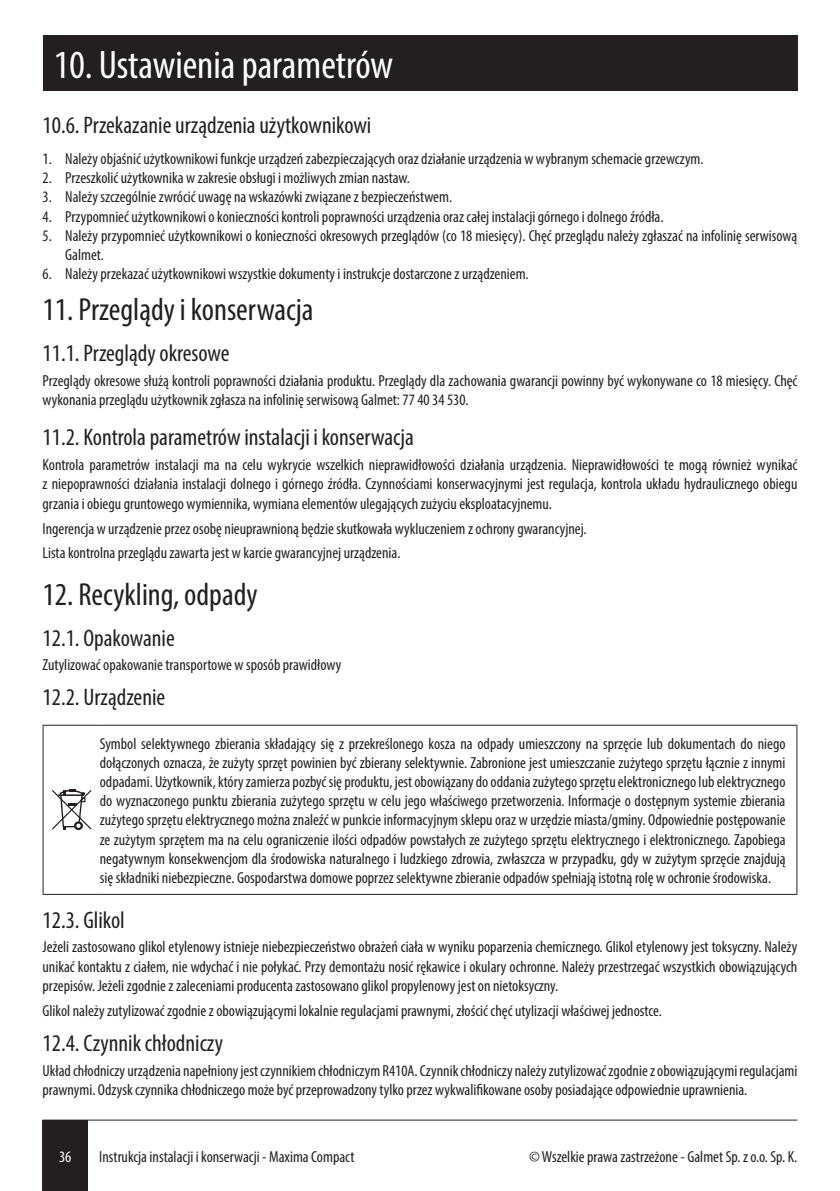
<style>
.page{position:relative;width:840px;height:1191px;background:#fff}
.page>*{position:absolute;margin:0;border:0;box-sizing:border-box;transform-origin:0 0}
.t1{font:condensed 40px "Myriad Pro";color:#fff}
.t2{font:condensed 32px "Myriad Pro";color:#231f20}
.t3{font:condensed 24px "Myriad Pro";color:#231f20}
.t4{font:condensed 16px/19.2px "Myriad Pro";color:#231f20}
.t5{font:condensed 16px "Myriad Pro";color:#fff}
</style>
<div class="page">
<hr style="left:43px;top:1119px;width:754px;height:1px;background:#231f20">
<div style="left:43px;top:1120px;width:45px;height:71px;background:#231f20"></div>
<hr style="left:43px;top:724px;width:57px;height:1px;background:#231f20">
<hr style="left:43px;top:725px;width:1px;height:169px;background:#231f20">
<hr style="left:100px;top:724px;width:697px;height:1px;background:#231f20">
<hr style="left:796px;top:725px;width:1px;height:169px;background:#231f20">
<hr style="left:43px;top:894px;width:57px;height:1px;background:#231f20">
<hr style="left:100px;top:894px;width:697px;height:1px;background:#231f20">
<svg style="left:52px;top:789px;width:40px;height:42px"></svg>
<div style="left:43px;top:35px;width:754px;height:56px;background:#231f20"></div>
<h1 class="t1" style="left:54px;top:41px;width:340px">10. Ustawienia parametrów</h1>
<h3 class="t3" style="left:43px;top:111px;width:330px">10.6. Przekazanie urządzenia użytkownikowi</h3>
<p class="t4" style="left:43px;top:149px;width:662px">1. Należy objaśnić użytkownikowi funkcje urządzeń zabezpieczających oraz działanie urządzenia w wybranym schemacie grzewczym.</p>
<p class="t4" style="left:43px;top:168px;width:369px">2. Przeszkolić użytkownika w zakresie obsługi i możliwych zmian nastaw.</p>
<p class="t4" style="left:43px;top:187px;width:411px">3. Należy szczególnie zwrócić uwagę na wskazówki związane z bezpieczeństwem.</p>
<p class="t4" style="left:43px;top:206px;width:622px">4. Przypomnieć użytkownikowi o konieczności kontroli poprawności urządzenia oraz całej instalacji górnego i dolnego źródła.</p>
<p class="t4" style="left:65px;top:226px;width:733px;text-indent:-23px">5. Należy przypomnieć użytkownikowi o konieczności okresowych przeglądów (co 18 miesięcy). Chęć przeglądu należy zgłaszać na infolinię serwisową<br>Galmet.</p>
<p class="t4" style="left:43px;top:264px;width:487px">6. Należy przekazać użytkownikowi wszystkie dokumenty i instrukcje dostarczone z urządzeniem.</p>
<h2 class="t2" style="left:43px;top:290px;width:272px">11. Przeglądy i konserwacja</h2>
<h3 class="t3" style="left:43px;top:338px;width:188px">11.1. Przeglądy okresowe</h3>
<p class="t4" style="left:43px;top:370px;width:756px">Przeglądy okresowe służą kontroli poprawności działania produktu. Przeglądy dla zachowania gwarancji powinny być wykonywane co 18 miesięcy. Chęć wykonania przeglądu użytkownik zgłasza na infolinię serwisową Galmet: 77 40 34 530.</p>
<h3 class="t3" style="left:43px;top:423px;width:372px">11.2. Kontrola parametrów instalacji i konserwacja</h3>
<p class="t4" style="left:43px;top:455px;width:756px;text-align:justify">Kontrola parametrów instalacji ma na celu wykrycie wszelkich nieprawidłowości działania urządzenia. Nieprawidłowości te mogą również wynikać z niepoprawności działania instalacji dolnego i górnego źródła. Czynnościami konserwacyjnymi jest regulacja, kontrola układu hydraulicznego obiegu grzania i obiegu gruntowego wymiennika, wymiana elementów ulegających zużyciu eksploatacyjnemu.</p>
<p class="t4" style="left:43px;top:515px;width:545px;line-height:24.8px">Ingerencja w urządzenie przez osobę nieuprawnioną będzie skutkowała wykluczeniem z ochrony gwarancyjnej.<br>Lista kontrolna przeglądu zawarta jest w karcie gwarancyjnej urządzenia.</p>
<h2 class="t2" style="left:43px;top:575px;width:216px">12. Recykling, odpady</h2>
<h3 class="t3" style="left:43px;top:623px;width:134px">12.1. Opakowanie</h3>
<p class="t4" style="left:43px;top:655px;width:300px">Zutylizować opakowanie transportowe w sposób prawidłowy</p>
<h3 class="t3" style="left:43px;top:683px;width:124px">12.2. Urządzenie</h3>
<p class="t4" style="left:100px;top:733px;width:687px;text-align:justify">Symbol selektywnego zbierania składający się z przekreślonego kosza na odpady umieszczony na sprzęcie lub dokumentach do niego dołączonych oznacza, że zużyty sprzęt powinien być zbierany selektywnie. Zabronione jest umieszczanie zużytego sprzętu łącznie z innymi odpadami. Użytkownik, który zamierza pozbyć się produktu, jest obowiązany do oddania zużytego sprzętu elektronicznego lub elektrycznego do wyznaczonego punktu zbierania zużytego sprzętu w celu jego właściwego przetworzenia. Informacje o dostępnym systemie zbierania zużytego sprzętu elektrycznego można znaleźć w punkcie informacyjnym sklepu oraz w urzędzie miasta/gminy. Odpowiednie postępowanie ze zużytym sprzętem ma na celu ograniczenie ilości odpadów powstałych ze zużytego sprzętu elektrycznego i elektronicznego. Zapobiega negatywnym konsekwencjom dla środowiska naturalnego i ludzkiego zdrowia, zwłaszcza w przypadku, gdy w zużytym sprzęcie znajdują się składniki niebezpieczne. Gospodarstwa domowe poprzez selektywne zbieranie odpadów spełniają istotną rolę w ochronie środowiska.</p>
<h3 class="t3" style="left:43px;top:905px;width:84px">12.3. Glikol</h3>
<p class="t4" style="left:43px;top:937px;width:756px;text-align:justify">Jeżeli zastosowano glikol etylenowy istnieje niebezpieczeństwo obrażeń ciała w wyniku poparzenia chemicznego. Glikol etylenowy jest toksyczny. Należy unikać kontaktu z ciałem, nie wdychać i nie połykać. Przy demontażu nosić rękawice i okulary ochronne. Należy przestrzegać wszystkich obowiązujących przepisów. Jeżeli zgodnie z zaleceniami producenta zastosowano glikol propylenowy jest on nietoksyczny.</p>
<p class="t4" style="left:43px;top:1000px;width:620px">Glikol należy zutylizować zgodnie z obowiązującymi lokalnie regulacjami prawnymi, złościć chęć utylizacji właściwej jednostce.</p>
<h3 class="t3" style="left:43px;top:1028px;width:182px">12.4. Czynnik chłodniczy</h3>
<p class="t4" style="left:43px;top:1060px;width:755px">Układ chłodniczy urządzenia napełniony jest czynnikiem chłodniczym R410A. Czynnik chłodniczy należy zutylizować zgodnie z obowiązującymi regulacjami prawnymi. Odzysk czynnika chłodniczego może być przeprowadzony tylko przez wykwalifikowane osoby posiadające odpowiednie uprawnienia.</p>
<p class="t5" style="left:59px;top:1146px;width:14px">36</p>
<p class="t4" style="left:99px;top:1146px;width:256px">Instrukcja instalacji i konserwacji - Maxima Compact</p>
<p class="t4" style="left:528px;top:1146px;width:270px">© Wszelkie prawa zastrzeżone - Galmet Sp. z o.o. Sp. K.</p>
</div>
